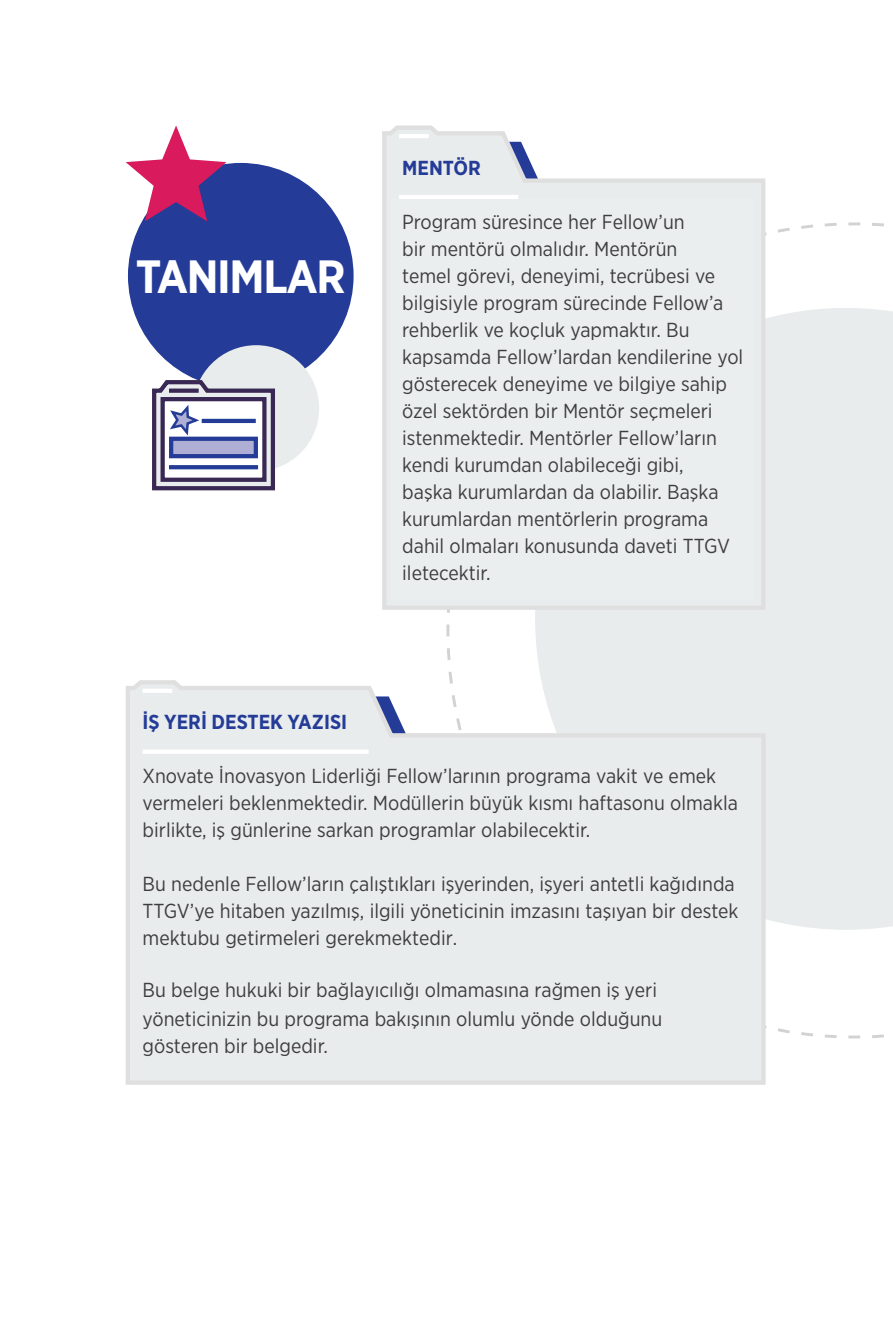
<style>
.page{position:relative;width:893px;height:1340px;background:#fff}
.page>*{position:absolute;margin:0;border:0;box-sizing:border-box;transform-origin:0 0}
.t1{font:700 46.57px "Gotham Narrow";letter-spacing:-.03em;color:#fff}
.t2{font:20.25px/27px "Gotham Narrow";color:#3e3e3f}
.t3{font:700 20.25px "Gotham Narrow";color:#243c97}
</style>
<div class="page">
<svg style="left:446px;top:222px;width:447px;height:817px"></svg>
<svg style="left:125px;top:678px;width:643px;height:407px;background:#e9ecec"></svg>
<div style="left:143px;top:688px;width:29px;height:5px;background:#fff"></div>
<svg style="left:143px;top:749px;width:226px;height:4px"></svg>
<svg style="left:382px;top:125px;width:385px;height:487px"></svg>
<hr style="left:399px;top:134px;width:30px;height:4px;background:#fff">
<hr style="left:399px;top:195px;width:119px;height:4px;background:#fff">
<div style="left:390px;top:199px;width:362px;height:400px;background:#ebeeee"></div>
<div style="left:128px;top:163px;width:226px;height:225px;background:#243c97;border-radius:50%"></div>
<svg style="left:126px;top:125px;width:100px;height:96px"></svg>
<div style="left:193px;top:345px;width:126px;height:126px;background:#e9ecec;border-radius:50%"></div>
<svg style="left:152px;top:378px;width:123px;height:113px"></svg>
<h1 class="t1" style="left:136px;top:246px;width:211px">TANIMLAR</h1>
<p class="t3" style="left:402px;top:154px;width:80px">MENTÖR</p>
<p class="t2" style="left:402px;top:207px;width:343px">Program süresince her Fellow’un<br>bir mentörü olmalıdır. Mentörün<br>temel görevi, deneyimi, tecrübesi ve bilgisiyle program sürecinde Fellow’a rehberlik ve koçluk yapmaktır. Bu kapsamda Fellow’lardan kendilerine yol gösterecek deneyime ve bilgiye sahip özel sektörden bir Mentör seçmeleri istenmektedir. Mentörler Fellow’ların kendi kurumdan olabileceği gibi,<br>başka kurumlardan da olabilir. Başka kurumlardan mentörlerin programa dahil olmaları konusunda daveti TTGV iletecektir.</p>
<p class="t3" style="left:143px;top:708px;width:206px">İŞ YERİ DESTEK YAZISI</p>
<p class="t2" style="left:143px;top:761px;width:597px">Xnovate İnovasyon Liderliği Fellow’larının programa vakit ve emek vermeleri beklenmektedir. Modüllerin büyük kısmı haftasonu olmakla birlikte, iş günlerine sarkan programlar olabilecektir.</p>
<p class="t2" style="left:143px;top:869px;width:597px">Bu nedenle Fellow’ların çalıştıkları işyerinden, işyeri antetli kağıdında<br>TTGV’ye hitaben yazılmış, ilgili yöneticinin imzasını taşıyan bir destek mektubu getirmeleri gerekmektedir.</p>
<p class="t2" style="left:143px;top:975px;width:521px;line-height:27.9px">Bu belge hukuki bir bağlayıcılığı olmamasına rağmen iş yeri yöneticinizin bu programa bakışının olumlu yönde olduğunu gösteren bir belgedir.</p>
</div>
